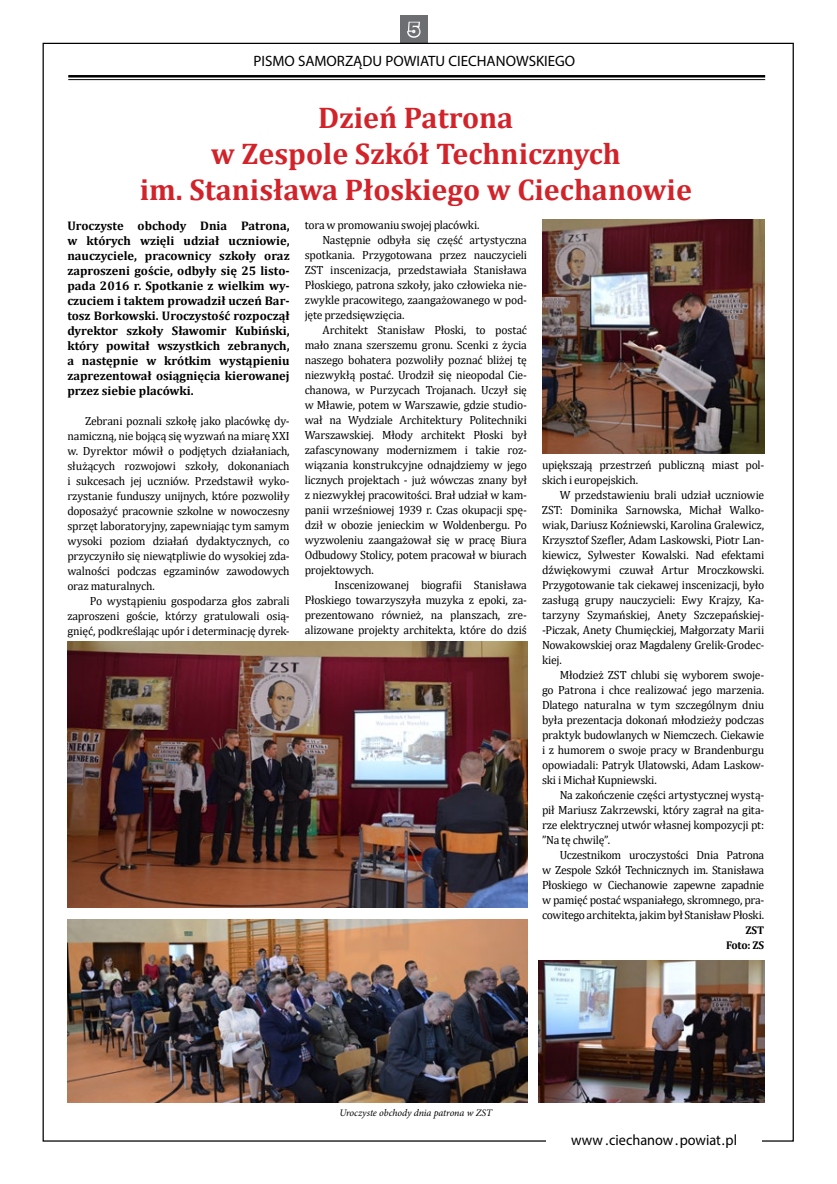
<style>
.page{position:relative;width:837px;height:1184px;background:#fff}
.page>*{position:absolute;margin:0;border:0;box-sizing:border-box;transform-origin:0 0}
.t1{font:700 30px/36px "Cambria";color:#d2232a;text-align:center}
.t2{font:800 20px "Franklin Gothic";color:#6d6e71}
.t3{font:15px "Myriad Pro";color:#000}
.t4{font:15px "Myriad Pro";color:#000;scale:.95 1}
.t5{font:700 12.5px/15px "Cambria";color:#000;text-align:justify}
.t6{font:11.88px/15px "Cambria";letter-spacing:-.015em;color:#000;text-align:justify}
.t7{font:700 11.25px/15px "Cambria";letter-spacing:-.005em;color:#000;text-align:right}
.t8{font:italic 10px "Minion Pro";letter-spacing:-.01em;color:#000}
</style>
<div class="page">
<div style="left:400px;top:16px;width:27px;height:27px;background:#6d6e71"></div>
<hr style="left:68px;top:75px;width:696px;height:2px;background:#000">
<hr style="left:68px;top:79px;width:696px;height:1px;background:#000">
<svg style="left:407px;top:21px;width:14px;height:17px"></svg>
<img style="left:542px;top:220px;width:222px;height:234px">
<img style="left:67px;top:919px;width:460px;height:183px">
<img style="left:67px;top:641px;width:460px;height:266px">
<img style="left:538px;top:960px;width:226px;height:142px">
<h2 class="t2" style="left:408px;top:17px;width:13px">5</h2>
<p class="t3" style="left:253px;top:51px;width:323px">PISMO SAMORZĄDU POWIATU CIECHANOWSKIEGO</p>
<h1 class="t1" style="left:140px;top:99px;width:553px">Dzień Patrona<br>w Zespole Szkół Technicznych<br>im. Stanisława Płoskiego w Ciechanowie</h1>
<p class="t5" style="left:67px;top:217px;width:224px">Uroczyste obchody Dnia Patrona, w których wzięli udział uczniowie, nauczyciele, pracownicy szkoły oraz zaproszeni goście, odbyły się 25 listo&shy;pada 2016 r. Spotkanie z wielkim wy&shy;czuciem i taktem prowadził uczeń Bar&shy;tosz Borkowski. Uroczystość rozpoczął dyrektor szkoły Sławomir Kubiński, który powitał wszystkich zebranych, a następnie w krótkim wystąpieniu zaprezentował osiągnięcia kierowanej przez siebie placówki.</p>
<p class="t6" style="left:67px;top:413px;width:224px;text-indent:18px">Zebrani poznali szkołę jako placówkę dy&shy;namiczną, nie bojącą się wyzwań na miarę XXI w. Dyrektor mówił o podjętych działaniach, służących rozwojowi szkoły, dokonaniach i sukcesach jej uczniów. Przedstawił wyko&shy;rzystanie funduszy unijnych, które pozwoliły doposażyć pracownie szkolne w nowoczesny sprzęt laboratoryjny, zapewniając tym samym wysoki poziom działań dydaktycznych, co przyczyniło się niewątpliwie do wysokiej zda&shy;walności podczas egzaminów zawodowych oraz maturalnych.</p>
<p class="t6" style="left:67px;top:593px;width:224px;text-indent:23px">Po wystąpieniu gospodarza głos zabrali zaproszeni goście, którzy gratulowali osią&shy;gnięć, podkreślając upór i determinację dyrek-</p>
<p class="t6" style="left:304px;top:217px;width:176px">tora w promowaniu swojej placówki.</p>
<p class="t6" style="left:322px;top:232px;width:206px">Następnie odbyła się część artystyczna</p>
<p class="t6" style="left:304px;top:247px;width:224px">spotkania. Przygotowana przez nauczycieli</p>
<p class="t6" style="left:304px;top:262px;width:224px">ZST inscenizacja, przedstawiała Stanisława</p>
<p class="t6" style="left:304px;top:277px;width:224px">Płoskiego, patrona szkoły, jako człowieka nie-</p>
<p class="t6" style="left:304px;top:292px;width:224px">zwykle pracowitego, zaangażowanego w pod-</p>
<p class="t6" style="left:304px;top:307px;width:101px">jęte przedsięwzięcia.</p>
<p class="t6" style="left:322px;top:322px;width:206px">Architekt Stanisław Płoski, to postać</p>
<p class="t6" style="left:304px;top:337px;width:224px">mało znana szerszemu gronu. Scenki z życia</p>
<p class="t6" style="left:304px;top:352px;width:224px">naszego bohatera pozwoliły poznać bliżej tę</p>
<p class="t6" style="left:304px;top:367px;width:224px">niezwykłą postać. Urodził się nieopodal Cie-</p>
<p class="t6" style="left:304px;top:382px;width:224px">chanowa, w Purzycach Trojanach. Uczył się</p>
<p class="t6" style="left:304px;top:397px;width:224px">w Mławie, potem w Warszawie, gdzie studio-</p>
<p class="t6" style="left:304px;top:412px;width:224px">wał na Wydziale Architektury Politechniki</p>
<p class="t6" style="left:304px;top:427px;width:224px">Warszawskiej. Młody architekt Płoski był</p>
<p class="t6" style="left:304px;top:442px;width:224px">zafascynowany modernizmem i takie roz-</p>
<p class="t6" style="left:304px;top:457px;width:224px">wiązania konstrukcyjne odnajdziemy w jego</p>
<p class="t6" style="left:304px;top:472px;width:224px">licznych projektach - już wówczas znany był</p>
<p class="t6" style="left:304px;top:487px;width:224px">z niezwykłej pracowitości. Brał udział w kam-</p>
<p class="t6" style="left:304px;top:502px;width:224px">panii wrześniowej 1939 r. Czas okupacji spę-</p>
<p class="t6" style="left:304px;top:517px;width:224px">dził w obozie jenieckim w Woldenbergu. Po</p>
<p class="t6" style="left:304px;top:532px;width:224px">wyzwoleniu zaangażował się w pracę Biura</p>
<p class="t6" style="left:304px;top:547px;width:224px">Odbudowy Stolicy, potem pracował w biurach</p>
<p class="t6" style="left:304px;top:562px;width:71px">projektowych.</p>
<p class="t6" style="left:334px;top:577px;width:194px">Inscenizowanej biografii Stanisława</p>
<p class="t6" style="left:304px;top:592px;width:224px">Płoskiego towarzyszyła muzyka z epoki, za-</p>
<p class="t6" style="left:304px;top:607px;width:224px">prezentowano również, na planszach, zre-</p>
<p class="t6" style="left:304px;top:622px;width:224px">alizowane projekty architekta, które do dziś</p>
<p class="t6" style="left:541px;top:457px;width:224px">upiększają przestrzeń publiczną miast pol&shy;skich i europejskich.</p>
<p class="t6" style="left:541px;top:487px;width:224px;text-indent:18px">W przedstawieniu brali udział uczniowie ZST: Dominika Sarnowska, Michał Walko&shy;wiak, Dariusz Koźniewski, Karolina Gralewicz, Krzysztof Szefler, Adam Laskowski, Piotr Lan&shy;kiewicz, Sylwester Kowalski. Nad efektami dźwiękowymi czuwał Artur Mroczkowski.<br>Przygotowanie tak ciekawej inscenizacji, było zasługą grupy nauczycieli: Ewy Krajzy, Ka&shy;tarzyny Szymańskiej, Anety Szczepańskiej--Piczak, Anety Chumięckiej, Małgorzaty Marii Nowakowskiej oraz Magdaleny Grelik-Grodec&shy;kiej.</p>
<p class="t6" style="left:541px;top:667px;width:224px;text-indent:18px">Młodzież ZST chlubi się wyborem swoje&shy;go Patrona i chce realizować jego marzenia.<br>Dlatego naturalna w tym szczególnym dniu była prezentacja dokonań młodzieży podczas praktyk budowlanych w Niemczech. Ciekawie i z humorem o swoje pracy w Brandenburgu opowiadali: Patryk Ulatowski, Adam Laskow&shy;ski i Michał Kupniewski.</p>
<p class="t6" style="left:541px;top:787px;width:224px;text-indent:18px">Na zakończenie części artystycznej wystą&shy;pił Mariusz Zakrzewski, który zagrał na gita&shy;rze elektrycznej utwór własnej kompozycji pt: ”Na tę chwilę”.</p>
<p class="t6" style="left:541px;top:847px;width:224px;text-indent:18px">Uczestnikom uroczystości Dnia Patrona w Zespole Szkół Technicznych im. Stanisława Płoskiego w Ciechanowie zapewne zapadnie w pamięć postać wspaniałego, skromnego, pra&shy;cowitego architekta, jakim był Stanisław Płoski.</p>
<p class="t7" style="left:725px;top:922px;width:40px">ZST<br>Foto: ZS</p>
<p class="t8" style="left:339px;top:1105px;width:154px">Uroczyste obchody dnia patrona w ZST</p>
<p class="t4" style="left:571px;top:1130px;width:176px">www .ciechanow .powiat.pl</p>
</div>
